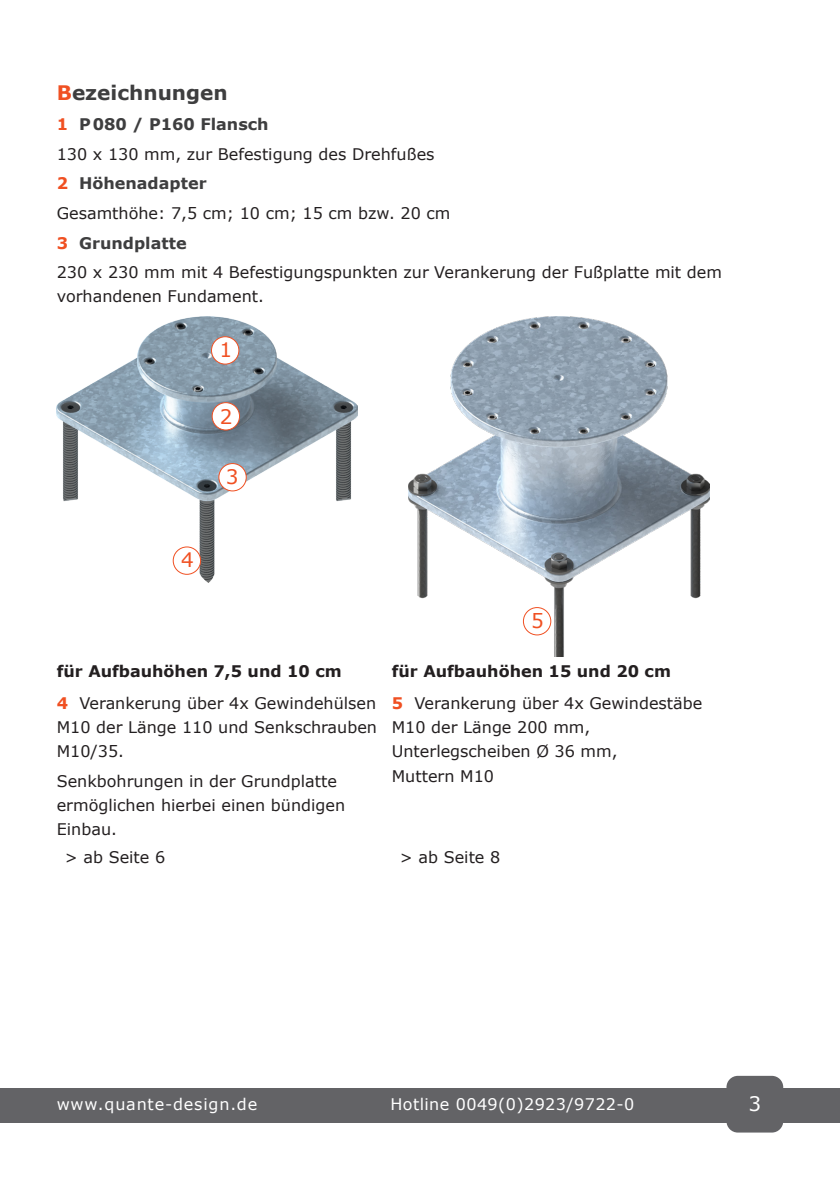
<style>
.page{position:relative;width:840px;height:1191px;background:#fff}
.page>*{position:absolute;margin:0;border:0;box-sizing:border-box;transform-origin:0 0}
.ü1{font:700 20px "Verdana";color:#3e3e3f}
.t1{font:20px "Verdana";color:#f05022}
.t2{font:20px "Verdana";color:#fff}
.text{font:16px/24px "Verdana";color:#231f20}
.ü1-2{font:16px/24px "Verdana";color:#231f20}
.text-2{font:700 16px "Verdana";color:#3e3e3f}
.t3{font:16px "Verdana";letter-spacing:.025em;color:#fff}
.text-3{font:700 16px "Verdana";color:#231f20}
.ü1-3{font:700 16px "Verdana";color:#231f20}
.t4{font:16px "Verdana";letter-spacing:.05em;color:#fff}
.s1{color:#f05022}
.s2{font-weight:700;color:#f05022}
</style>
<div class="page">
<div style="left:0;top:1088px;width:839px;height:34px;background:#636366"></div>
<div style="left:726px;top:1075px;width:56px;height:57px;background:#636366;border-radius:11px"></div>
<img style="left:57px;top:316px;width:300px;height:266px">
<div style="left:211px;top:337px;width:28px;height:27px;background:#fff;border-radius:50%"></div>
<div style="left:211px;top:336px;width:28px;height:28px;border:1px solid #f05022;border-radius:50%"></div>
<div style="left:212px;top:403px;width:27px;height:27px;background:#fff;border-radius:50%"></div>
<div style="left:211px;top:402px;width:29px;height:28px;border:1px solid #f05022;border-radius:50%"></div>
<div style="left:173px;top:547px;width:27px;height:27px;background:#fff;border-radius:50%"></div>
<div style="left:173px;top:546px;width:28px;height:29px;border:1px solid #f05022;border-radius:50%"></div>
<div style="left:219px;top:463px;width:27px;height:28px;background:#fff;border-radius:50%"></div>
<div style="left:218px;top:463px;width:28px;height:28px;border:1px solid #f05022;border-radius:50%"></div>
<img style="left:409px;top:316px;width:300px;height:341px">
<div style="left:523px;top:607px;width:27px;height:28px;background:#fff;border-radius:50%"></div>
<div style="left:522px;top:607px;width:29px;height:28px;border:1px solid #f05022;border-radius:50%"></div>
<p class="ü1" style="left:57px;top:79px;width:172px"><span class="s1">B</span>ezeichnungen</p>
<p class="text-2" style="left:57px;top:113px;width:213px"><span class="s1">1</span> P080 / P160 Flansch</p>
<p class="text" style="left:57px;top:142px;width:379px">130 x 130 mm, zur Befestigung des Drehfußes</p>
<p class="text-2" style="left:57px;top:172px;width:151px"><span class="s1">2</span> Höhenadapter</p>
<p class="text" style="left:57px;top:201px;width:395px">Gesamthöhe: 7,5 cm; 10 cm; 15 cm bzw. 20 cm</p>
<p class="text-2" style="left:57px;top:232px;width:131px"><span class="s1">3</span> Grundplatte</p>
<p class="text" style="left:57px;top:260px;width:666px">230 x 230 mm mit 4 Befestigungspunkten zur Verankerung der Fußplatte mit dem vorhandenen Fundament.</p>
<p class="t1" style="left:219px;top:336px;width:14px">1</p>
<p class="t1" style="left:220px;top:403px;width:14px">2</p>
<p class="t1" style="left:181px;top:546px;width:14px">4</p>
<p class="t1" style="left:226px;top:463px;width:14px">3</p>
<p class="t1" style="left:531px;top:607px;width:14px">5</p>
<p class="text-3" style="left:57px;top:660px;width:286px">für Aufbauhöhen 7,5 und 10 cm</p>
<p class="ü1-3" style="left:391px;top:660px;width:280px">für Aufbauhöhen 15 und 20 cm</p>
<p class="text" style="left:57px;top:691px;width:321px;text-align:justify"><span class="s2">4</span> Verankerung über 4x Gewindehülsen M10 der Länge 110 und Senkschrauben M10/35.</p>
<p class="text" style="left:57px;top:769px;width:290px">Senkbohrungen in der Grundplatte ermöglichen hierbei einen bündigen<br>Einbau.</p>
<p class="ü1-2" style="left:391px;top:691px;width:312px"><span class="s2">5</span> Verankerung über 4x Gewindestäbe<br>M10 der Länge 200 mm,<br>Unterlegscheiben Ø 36 mm,<br>Muttern M10</p>
<p class="text" style="left:65px;top:845px;width:102px">&gt; ab Seite 6</p>
<p class="text" style="left:399px;top:845px;width:102px">&gt; ab Seite 8</p>
<p class="t4" style="left:57px;top:1093px;width:202px">www.quante-design.de</p>
<p class="t3" style="left:390px;top:1093px;width:245px">Hotline 0049(0)2923/9722-0</p>
<p class="t2" style="left:748px;top:1090px;width:14px">3</p>
</div>
